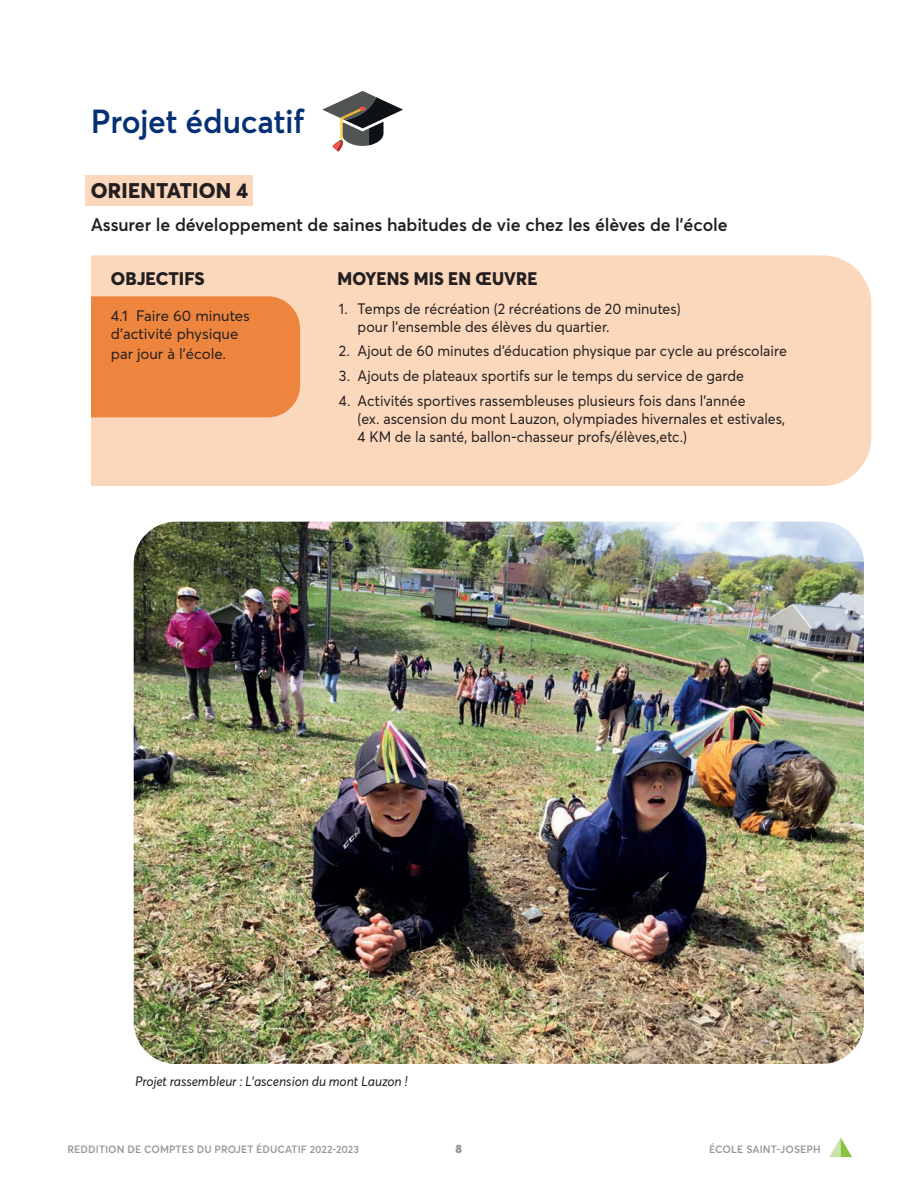
<style>
.page{position:relative;width:918px;height:1188px;background:#fff}
.page>*{position:absolute;margin:0;border:0;box-sizing:border-box;transform-origin:0 0}
.t1{font:600 33px "Averta";letter-spacing:-.005em;color:#053174;scale:.96 1}
.t2{font:800 21px "Averta";letter-spacing:.01em;color:#231f20}
.t3{font:600 18px "Averta";letter-spacing:-.005em;color:#231f20}
.t4{font:800 18px "Averta";letter-spacing:.01em;color:#231f20;scale:.96 1}
.t5{font:800 18px "Averta";letter-spacing:.01em;color:#231f20}
.t6{font:15px/18px "Averta";color:#231f20;scale:.95 1}
.t7{font:15px/18px "Averta";color:#231f20}
.t8{font:italic 13.5px "Averta";letter-spacing:-.005em;color:#231f20}
.t9{font:900 12px "Averta";color:#95979a}
.t10{font:600 10.5px "Averta";letter-spacing:.01em;color:#95979a}
</style>
<div class="page">
<svg style="left:829px;top:1137px;width:23px;height:20px"></svg>
<svg style="left:322px;top:91px;width:81px;height:61px"></svg>
<div style="left:85px;top:176px;width:167px;height:30px;background:#fbd7bc"></div>
<div style="left:33px;top:255px;width:838px;height:231px;background:#fbd7bc;border-radius:49px"></div>
<div style="left:7px;top:296px;width:293px;height:121px;background:#ee853f;border-radius:32px"></div>
<div style="left:0;top:235px;width:91px;height:602px;background:#fff"></div>
<img style="left:134px;top:522px;width:730px;height:542px">
<h1 class="t1" style="left:91px;top:100px;width:224px">Projet éducatif</h1>
<h2 class="t2" style="left:91px;top:177px;width:159px">ORIENTATION 4</h2>
<p class="t3" style="left:91px;top:213px;width:639px">Assurer le développement de saines habitudes de vie chez les élèves de l’école</p>
<p class="t5" style="left:111px;top:267px;width:95px">OBJECTIFS</p>
<p class="t7" style="left:111px;top:306px;width:140px">4.1 Faire 60 minutes d’activité physique</p>
<p class="t7" style="left:111px;top:345px;width:117px">par jour à l’école.</p>
<p class="t4" style="left:338px;top:267px;width:210px">MOYENS MIS EN ŒUVRE</p>
<p class="t6" style="left:358px;top:299px;width:341px;text-indent:-19px">1. Temps de récréation (2 récréations de 20 minutes) pour l’ensemble des élèves du quartier.</p>
<p class="t6" style="left:339px;top:342px;width:473px">2. Ajout de 60 minutes d’éducation physique par cycle au préscolaire</p>
<p class="t6" style="left:339px;top:367px;width:428px">3. Ajouts de plateaux sportifs sur le temps du service de garde</p>
<p class="t6" style="left:358px;top:392px;width:452px;text-indent:-19px">4. Activités sportives rassembleuses plusieurs fois dans l’année<br>(ex. ascension du mont Lauzon, olympiades hivernales et estivales,<br>4 KM de la santé, ballon-chasseur profs/élèves,etc.)</p>
<p class="t8" style="left:135px;top:1073px;width:274px">Projet rassembleur : L’ascension du mont Lauzon !</p>
<p class="t10" style="left:68px;top:1143px;width:293px">REDDITION DE COMPTES DU PROJET ÉDUCATIF 2022-2023</p>
<p class="t9" style="left:455px;top:1141px;width:8px">8</p>
<p class="t10" style="left:709px;top:1142px;width:113px">ÉCOLE SAINT-JOSEPH</p>
</div>
